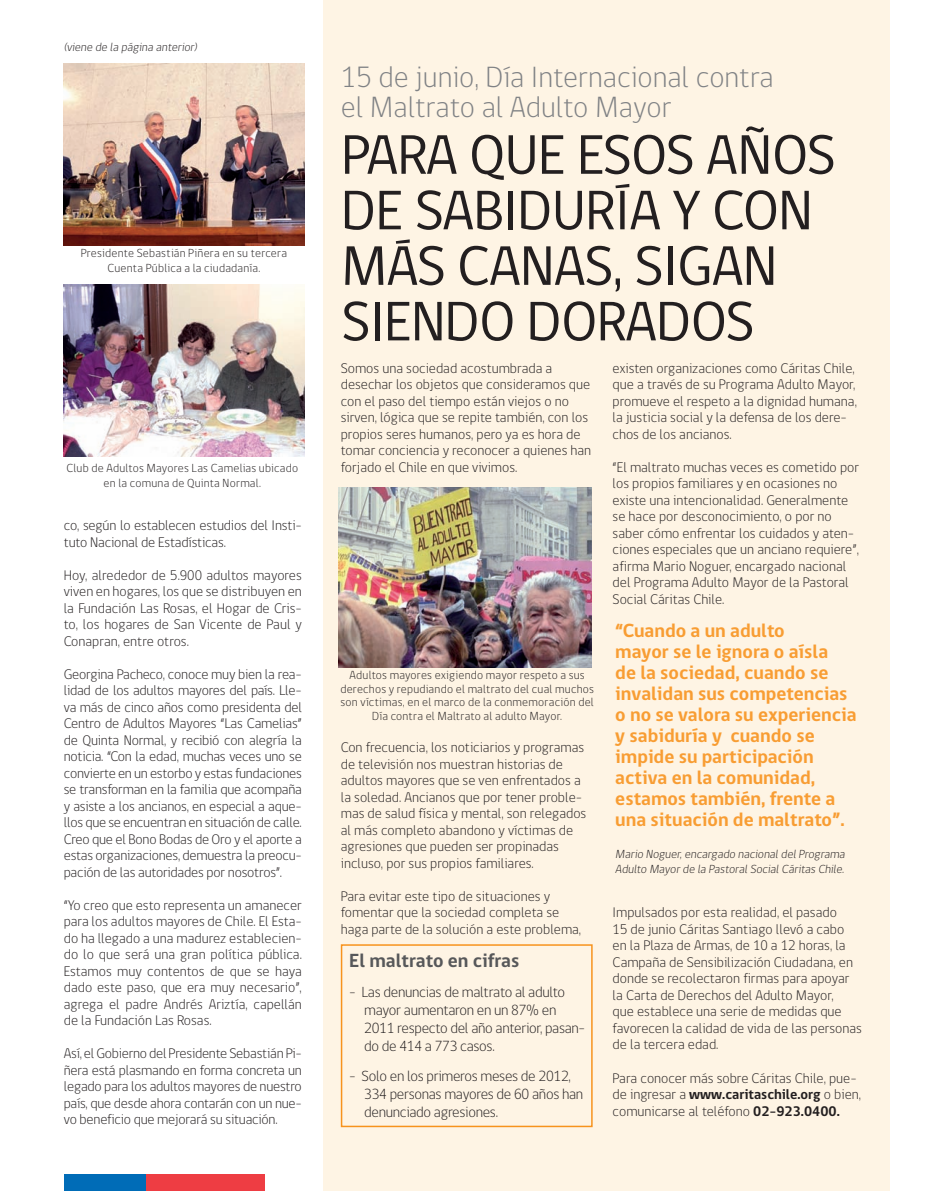
<style>
.page{position:relative;width:927px;height:1191px;background:#fff}
.page>*{position:absolute;margin:0;border:0;box-sizing:border-box;transform-origin:0 0}
.t1{font:57px/55.5px "gob CL";letter-spacing:-.01em;color:#231f20}
.t2{font:300 30px/30px "gob CL";color:#808285}
.t3{font:700 19.5px/21px "gob CL";color:#f89d33}
.t4{font:700 19.5px "gob CL";color:#57585a}
.t5{font:300 15px/18px "gob CL";letter-spacing:-.02em;color:#231f20}
.t6{font:300 14.25px/16.5px "gob CL";color:#231f20}
.t7{font:300 12px/13.5px "gob CL";letter-spacing:.02em;color:#231f20;text-align:center}
.s1{font-weight:700}
</style>
<div class="page">
<div style="left:323px;top:0;width:566px;height:1191px;background:#fef4e4"></div>
<div style="left:146px;top:1174px;width:118px;height:17px;background:#ee3d43"></div>
<div style="left:65px;top:1174px;width:81px;height:17px;background:#006cb7"></div>
<div style="left:341px;top:944px;width:252px;height:183px;border:2px solid #f7931d"></div>
<img style="left:64px;top:285px;width:240px;height:171px">
<img style="left:64px;top:64px;width:241px;height:181px">
<img style="left:339px;top:487px;width:253px;height:180px">
<p class="t7" style="left:64px;top:40px;width:137px">(viene de la página anterior)</p>
<p class="t7" style="left:81px;top:245px;width:208px;line-height:15px">Presidente Sebastián Piñera en su tercera<br>Cuenta Pública a la ciudadanía.</p>
<p class="t7" style="left:67px;top:461px;width:233px;line-height:15px">Club de Adultos Mayores Las Camelias ubicado en la comuna de Quinta Normal.</p>
<p class="t6" style="left:64px;top:517px;width:240px">co, según lo establecen estudios del Insti&shy;tuto Nacional de Estadísticas.</p>
<p class="t6" style="left:64px;top:567px;width:240px;text-align:justify">Hoy, alrededor de 5.900 adultos mayores viven en hogares, los que se distribuyen en la Fundación Las Rosas, el Hogar de Cris&shy;to, los hogares de San Vicente de Paul y Conapran, entre otros.</p>
<p class="t6" style="left:64px;top:666px;width:240px;text-align:justify">Georgina Pacheco, conoce muy bien la rea&shy;lidad de los adultos mayores del país. Lle&shy;va más de cinco años como presidenta del Centro de Adultos Mayores “Las Camelias” de Quinta Normal, y recibió con alegría la noticia. “Con la edad, muchas veces uno se convierte en un estorbo y estas fundaciones se transforman en la familia que acompaña y asiste a los ancianos, en especial a aque&shy;llos que se encuentran en situación de calle.<br>Creo que el Bono Bodas de Oro y el aporte a estas organizaciones, demuestra la preocu&shy;pación de las autoridades por nosotros”.</p>
<p class="t6" style="left:64px;top:897px;width:240px;text-align:justify">“Yo creo que esto representa un amanecer para los adultos mayores de Chile. El Esta&shy;do ha llegado a una madurez establecien&shy;do lo que será una gran política pública.<br>Estamos muy contentos de que se haya dado este paso, que era muy necesario”, agrega el padre Andrés Ariztía, capellán de la Fundación Las Rosas.</p>
<p class="t6" style="left:64px;top:1045px;width:240px;text-align:justify">Así, el Gobierno del Presidente Sebastián Pi&shy;ñera está plasmando en forma concreta un legado para los adultos mayores de nuestro país, que desde ahora contarán con un nue&shy;vo beneficio que mejorará su situación.</p>
<h2 class="t2" style="left:341px;top:63px;width:435px">15 de junio, Día Internacional contra el Maltrato al Adulto Mayor</h2>
<h1 class="t1" style="left:341px;top:128px;width:496px">PARA QUE ESOS AÑOS<br>DE SABIDURÍA Y CON<br>MÁS CANAS, SIGAN<br>SIENDO DORADOS</h1>
<p class="t6" style="left:341px;top:360px;width:252px">Somos una sociedad acostumbrada a desechar los objetos que consideramos que con el paso del tiempo están viejos o no sirven, lógica que se repite también, con los propios seres humanos, pero ya es hora de tomar conciencia y reconocer a quienes han forjado el Chile en que vivimos.</p>
<p class="t7" style="left:340px;top:669px;width:255px">Adultos mayores exigiendo mayor respeto a sus derechos y repudiando el maltrato del cual muchos son víctimas, en el marco de la conmemoración del Día contra el Maltrato al adulto Mayor.</p>
<p class="t6" style="left:341px;top:739px;width:247px">Con frecuencia, los noticiarios y programas de televisión nos muestran historias de adultos mayores que se ven enfrentados a la soledad. Ancianos que por tener proble&shy;mas de salud física y mental, son relegados al más completo abandono y víctimas de agresiones que pueden ser propinadas incluso, por sus propios familiares.</p>
<p class="t6" style="left:341px;top:888px;width:242px">Para evitar este tipo de situaciones y fomentar que la sociedad completa se haga parte de la solución a este problema,</p>
<h3 class="t4" style="left:349px;top:946px;width:172px">El maltrato en cifras</h3>
<p class="t5" style="left:364px;top:983px;width:223px;text-indent:-15px">- Las denuncias de maltrato al adulto mayor aumentaron en un 87% en<br>2011 respecto del año anterior, pasan&shy;do de 414 a 773 casos.</p>
<p class="t5" style="left:364px;top:1067px;width:221px;text-indent:-15px">- Solo en los primeros meses de 2012,<br>334 personas mayores de 60 años han denunciado agresiones.</p>
<p class="t6" style="left:613px;top:360px;width:246px">existen organizaciones como Cáritas Chile, que a través de su Programa Adulto Mayor, promueve el respeto a la dignidad humana, la justicia social y la defensa de los dere&shy;chos de los ancianos.</p>
<p class="t6" style="left:613px;top:459px;width:248px">“El maltrato muchas veces es cometido por los propios familiares y en ocasiones no existe una intencionalidad. Generalmente se hace por desconocimiento, o por no saber cómo enfrentar los cuidados y aten&shy;ciones especiales que un anciano requiere”, afirma Mario Noguer, encargado nacional del Programa Adulto Mayor de la Pastoral Social Cáritas Chile.</p>
<p class="t3" style="left:615px;top:620px;width:243px">“Cuando a un adulto<br>mayor se le ignora o aísla<br>de la sociedad, cuando se invalidan sus competencias o no se valora su experiencia y sabiduría y cuando se impide su participación activa en la comunidad, estamos también, frente a una situación de maltrato”.</p>
<p class="t7" style="left:615px;top:847px;width:234px;line-height:14.4px;text-align:left">Mario Noguer,encargado nacionaldelPrograma<br>Adulto Mayorde la PastoralSocialCáritas Chile.</p>
<p class="t6" style="left:613px;top:904px;width:251px">Impulsados por esta realidad, el pasado<br>15 de junio Cáritas Santiago llevó a cabo<br>en la Plaza de Armas, de 10 a 12 horas, la Campaña de Sensibilización Ciudadana, en donde se recolectaron firmas para apoyar la Carta de Derechos del Adulto Mayor,<br>que establece una serie de medidas que favorecen la calidad de vida de las personas de la tercera edad.</p>
<p class="t6" style="left:613px;top:1069px;width:250px">Para conocer más sobre Cáritas Chile, pue&shy;de ingresar a <span class="s1">www.caritaschile.org</span> o bien, comunicarse al teléfono <span class="s1">02-923.0400.</span></p>
</div>
